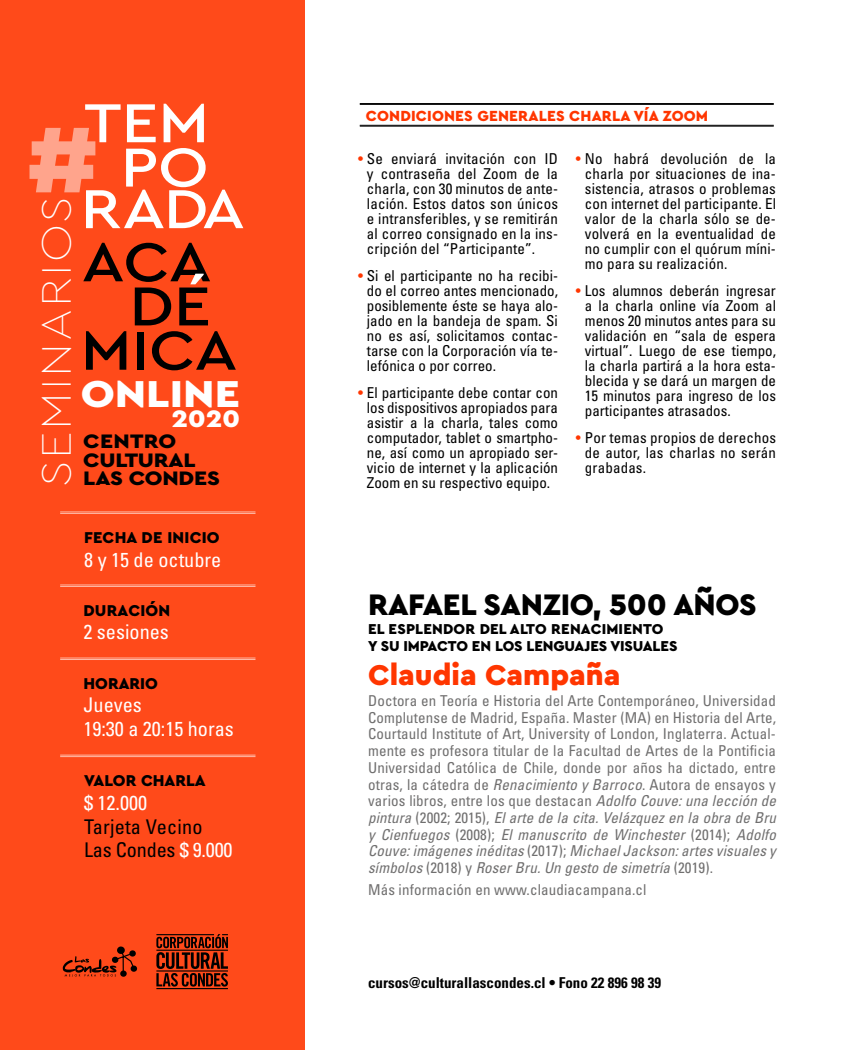
<style>
.page{position:relative;width:850px;height:1050px;background:#fff}
.page>*{position:absolute;margin:0;border:0;box-sizing:border-box;transform-origin:0 0}
.t1{font:900 97.7px "Cera Pro";color:#ffa48c;scale:1.12 1}
.t2{font:500 57.5px "Cera Pro";color:#fff;scale:1.12 1}
.t3{font:500 57.5px/44.3px "Cera Pro";letter-spacing:-.005em;color:#000;text-align:center;scale:1.12 1}
.t4{font:100 43.2px "Cera Pro";letter-spacing:.04em;color:#fff;scale:1.12 1}
.t5{font:900 39.2px "Cera Pro";color:#fff;scale:1.12 1}
.t6{font:900 31.1px "Cera Pro";letter-spacing:-.01em;color:#000}
.t7{font:900 30px "Cera Pro";color:#ff3600}
.t8{font:900 25px "Cera Pro";color:#fff;scale:1.12 1}
.t9{font:900 20.4px/18.6px "Cera Pro";letter-spacing:-.01em;color:#000;scale:1.12 1}
.t10{font:condensed 20.3px/23.7px "Univers LT Std";color:#fff}
.t11{font:condensed 20.3px/23.7px "Univers LT Std";letter-spacing:-.01em;color:#000}
.t12{font:900 16.4px "Cera Pro";color:#000}
.t13{font:900 15.4px "Cera Pro";letter-spacing:.01em;color:#ff3600}
.t14{font:condensed 15px/15px "Univers LT Std";color:#000;text-align:justify}
.t15{font:condensed 15px/16.7px "Univers LT Std";letter-spacing:.01em;color:#706f6f;text-align:justify}
.t16{font:900 15px/17px "Cera Pro";letter-spacing:-.005em;color:#000}
.t17{font:700 condensed 15px "Univers LT Std";color:#000}
.s1{color:#fff}
.s2{color:#ff3600}
.s3{font-style:italic}
</style>
<div class="page">
<div style="left:0;top:0;width:305px;height:1050px;background:#ff4a1a"></div>
<hr style="left:60px;top:585px;width:196px;height:1px;background:#ffb9a6">
<hr style="left:60px;top:586px;width:196px;height:1px;background:#ffb9a6">
<hr style="left:60px;top:658px;width:196px;height:1px;background:#ffb9a6">
<hr style="left:60px;top:659px;width:196px;height:1px;background:#ffb9a6">
<hr style="left:60px;top:755px;width:196px;height:1px;background:#ffb9a6">
<hr style="left:60px;top:756px;width:196px;height:1px;background:#ffb9a6">
<hr style="left:60px;top:512px;width:196px;height:1px;background:#ffb9a6">
<hr style="left:60px;top:513px;width:196px;height:1px;background:#ffb9a6">
<svg style="left:63px;top:946px;width:75px;height:31px"></svg>
<svg style="left:156px;top:934px;width:72px;height:53px"></svg>
<hr style="left:156px;top:950px;width:72px;height:1px;background:#000">
<hr style="left:156px;top:970px;width:72px;height:2px;background:#000">
<hr style="left:156px;top:934px;width:58px;height:1px;background:#000">
<hr style="left:156px;top:988px;width:72px;height:1px;background:#000">
<svg style="left:190px;top:274px;width:14px;height:10px"></svg>
<hr style="left:360px;top:103px;width:414px;height:1px;background:#000">
<hr style="left:360px;top:104px;width:414px;height:1px;background:#000">
<hr style="left:360px;top:125px;width:414px;height:1px;background:#000">
<hr style="left:360px;top:126px;width:414px;height:1px;background:#000">
<h2 class="t2" style="left:84px;top:85px;width:113px">TEM</h2>
<h1 class="t1" style="left:27px;top:95px;width:65px">#</h1>
<h2 class="t2" style="left:121px;top:129px;width:80px">PO</h2>
<h2 class="t2" style="left:81px;top:171px;width:148px">RADA</h2>
<h3 class="t4" style="left:28px;top:487px;width:262px;rotate:-90deg">SEMINARIOS</h3>
<h2 class="t3" style="left:82px;top:237px;width:117px">ACA</h2>
<h2 class="t3" style="left:81px;top:282px;width:141px">DE<br>MICA</h2>
<h3 class="t5" style="left:81px;top:368px;width:144px">ONLINE</h3>
<h3 class="t8" style="left:171px;top:402px;width:63px">2020</h3>
<h3 class="t9" style="left:83px;top:431px;width:123px">CENTRO<br>CULTURAL<br>LAS CONDES</h3>
<p class="t12" style="left:84px;top:527px;width:137px">FECHA DE INICIO</p>
<h3 class="t10" style="left:84px;top:547px;width:139px">8 y 15 de octubre</h3>
<p class="t12" style="left:83px;top:599px;width:88px">DURACIÓN</p>
<h3 class="t10" style="left:83px;top:620px;width:87px">2 sesiones</h3>
<p class="t12" style="left:83px;top:672px;width:76px">HORARIO</p>
<h3 class="t10" style="left:83px;top:693px;width:152px">Jueves<br>19:30 a 20:15 horas</h3>
<p class="t12" style="left:84px;top:770px;width:123px">VALOR CHARLA</p>
<h3 class="t10" style="left:84px;top:790px;width:64px">$ 12.000</h3>
<h3 class="t11" style="left:84px;top:814px;width:150px">Tarjeta Vecino<br>Las Condes <span class="s1">$ 9.000</span></h3>
<p class="t13" style="left:366px;top:106px;width:344px">CONDICIONES GENERALES CHARLA VÍA ZOOM</p>
<p class="t14" style="left:367px;top:151px;width:193px;text-indent:-9px"><span class="s2">•</span> Se enviará invitación con ID y contraseña del Zoom de la charla, con 30 minutos de ante&shy;lación. Estos datos son únicos e intransferibles, y se remitirán al correo consignado en la ins&shy;cripción del “Participante”.</p>
<p class="t14" style="left:367px;top:268px;width:193px;text-indent:-9px"><span class="s2">•</span> Si el participante no ha recibi&shy;do el correo antes mencionado, posiblemente éste se haya alo&shy;jado en la bandeja de spam. Si no es así, solicitamos contac&shy;tarse con la Corporación vía te&shy;lefónica o por correo.</p>
<p class="t14" style="left:358px;top:385px;width:202px;text-align:center"><span class="s2">•</span> El participante debe contar con los dispositivos apropiados para asistir a la charla, tales como computador, tablet o smartpho&shy;ne, así como un apropiado ser&shy;vicio de internet y la aplicación<br>Zoom en su respectivo equipo.</p>
<p class="t14" style="left:585px;top:151px;width:193px;text-indent:-9px"><span class="s2">•</span> No habrá devolución de la charla por situaciones de ina&shy;sistencia, atrasos o problemas con internet del participante. El valor de la charla sólo se de&shy;volverá en la eventualidad de no cumplir con el quórum míni&shy;mo para su realización.</p>
<p class="t14" style="left:585px;top:283px;width:193px;text-indent:-9px"><span class="s2">•</span> Los alumnos deberán ingresar a la charla online vía Zoom al menos 20 minutos antes para su validación en “sala de espera virtual”. Luego de ese tiempo, la charla partirá a la hora esta&shy;blecida y se dará un margen de 15 minutos para ingreso de los participantes atrasados.</p>
<p class="t14" style="left:585px;top:430px;width:193px;text-indent:-9px"><span class="s2">•</span> Por temas propios de derechos de autor, las charlas no serán grabadas.</p>
<h3 class="t6" style="left:368px;top:584px;width:390px">RAFAEL SANZIO, 500 AÑOS</h3>
<p class="t16" style="left:368px;top:620px;width:311px">EL ESPLENDOR DEL ALTO RENACIMIENTO<br>Y SU IMPACTO EN LOS LENGUAJES VISUALES</p>
<h3 class="t7" style="left:368px;top:655px;width:254px">Claudia Campaña</h3>
<p class="t15" style="left:368px;top:692px;width:409px">Doctora en Teoría e Historia del Arte Contemporáneo, Universidad Complutense de Madrid, España. Master (MA) en Historia del Arte, Courtauld Institute of Art, University of London, Inglaterra. Actual&shy;mente es profesora titular de la Facultad de Artes de la Pontificia Universidad Católica de Chile, donde por años ha dictado, entre otras, la cátedra de <span class="s3">Renacimiento y Barroco</span>. Autora de ensayos y varios libros, entre los que destacan <span class="s3">Adolfo Couve: una lección de pintura</span> (2002; 2015), <span class="s3">El arte de la cita. Velázquez en la obra de Bru y Cienfuegos</span> (2008); <span class="s3">El manuscrito de Winchester</span> (2014); <span class="s3">Adolfo Couve: imágenes inéditas</span> (2017); <span class="s3">Michael Jackson: artes visuales y símbolos</span> (2018) y <span class="s3">Roser Bru. Un gesto de simetría</span> (2019).</p>
<p class="t15" style="left:368px;top:881px;width:280px">Más información en www.claudiacampana.cl</p>
<p class="t17" style="left:368px;top:973px;width:295px">cursos@culturallascondes.cl • Fono 22 896 98 39</p>
</div>
